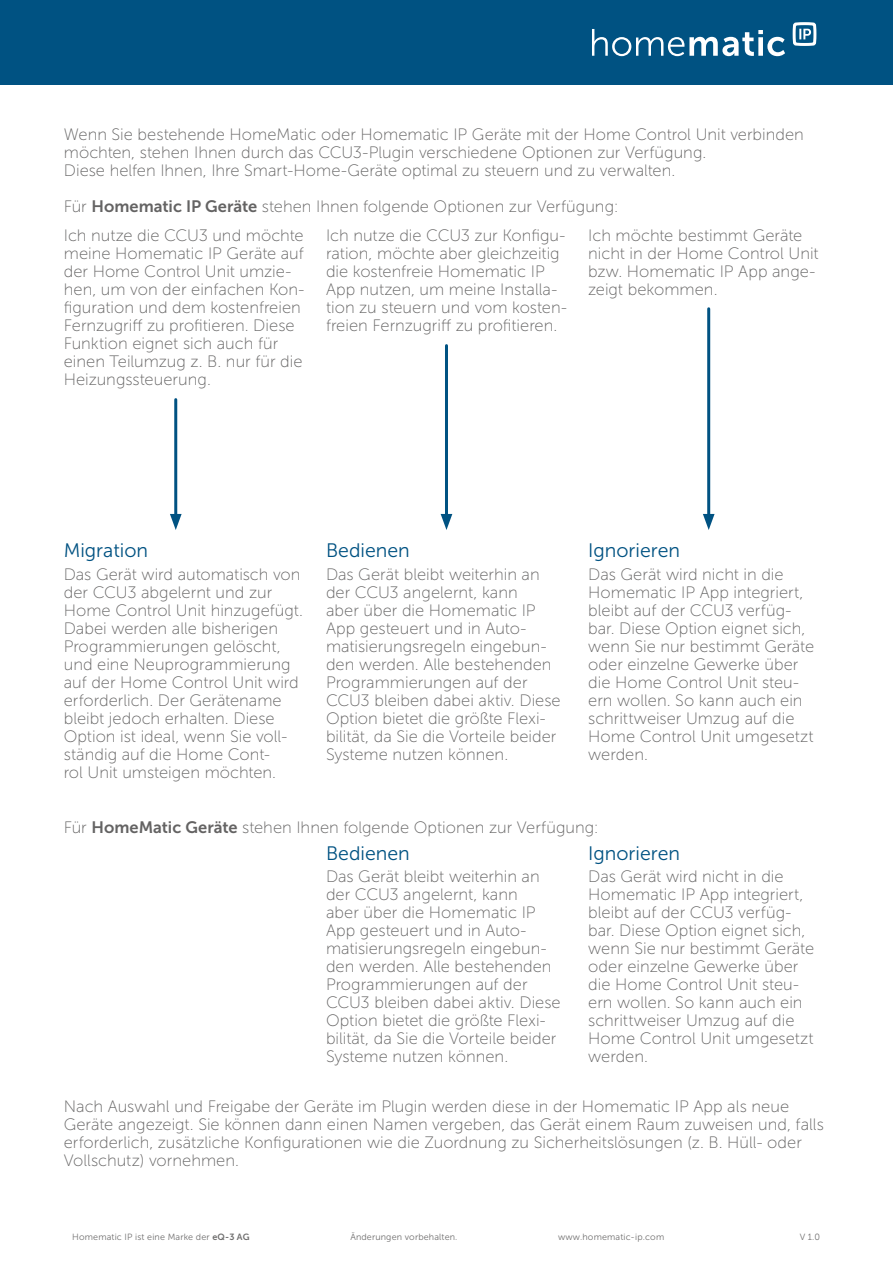
<style>
.page{position:relative;width:893px;height:1263px;background:#fff}
.page>*{position:absolute;margin:0;border:0;box-sizing:border-box;transform-origin:0 0}
.t1{font:19.5px "Museo Sans 300";color:#005282}
.t2{font:16.5px/18px "Museo Sans 100";color:#646363}
.t3{font:9px "Museo Sans 300";letter-spacing:.015em;color:#706f6f}
.s1{font-family:"Museo Sans 700"}
</style>
<div class="page">
<div style="left:0;top:0;width:893px;height:85px;background:#005282"></div>
<svg style="left:592px;top:29px;width:193px;height:27px"></svg>
<svg style="left:793px;top:22px;width:23px;height:24px"></svg>
<hr style="left:174px;top:400px;width:3px;height:120px;background:#005282">
<svg style="left:170px;top:514px;width:12px;height:16px"></svg>
<hr style="left:445px;top:346px;width:3px;height:174px;background:#005282">
<svg style="left:441px;top:514px;width:11px;height:16px"></svg>
<hr style="left:707px;top:309px;width:3px;height:211px;background:#005282">
<svg style="left:703px;top:514px;width:12px;height:16px"></svg>
<p class="t2" style="left:64px;top:125px;width:742px">Wenn Sie bestehende HomeMatic oder Homematic IP Geräte mit der Home Control Unit verbinden möchten, stehen Ihnen durch das CCU3-Plugin verschiedene Optionen zur Verfügung.<br>Diese helfen Ihnen, Ihre Smart-Home-Geräte optimal zu steuern und zu verwalten.</p>
<p class="t2" style="left:326px;top:192px;width:294px;line-height:29.4px;text-indent:-262px">Für <span class="s1">Homematic IP Geräte</span> stehen Ihnen folgende Optionen zur Verfügung:<br>Ich nutze die CCU3 zur Konfigu-</p>
<p class="t2" style="left:326px;top:245px;width:242px">ration, möchte aber gleichzeitig die kostenfreie Homematic IP<br>App nutzen, um meine Installa&shy;tion zu steuern und vom kosten&shy;freien Fernzugriff zu profitieren.</p>
<p class="t2" style="left:64px;top:227px;width:242px">Ich nutze die CCU3 und möchte meine Homematic IP Geräte auf der Home Control Unit umzie&shy;hen, um von der einfachen Kon&shy;figuration und dem kostenfreien<br>Fernzugriff zu profitieren. Diese<br>Funktion eignet sich auch für einen Teilumzug z. B. nur für die<br>Heizungssteuerung.</p>
<p class="t2" style="left:588px;top:226px;width:232px">Ich möchte bestimmt Geräte nicht in der Home Control Unit bzw. Homematic IP App ange&shy;zeigt bekommen.</p>
<p class="t1" style="left:64px;top:540px;width:86px">Migration</p>
<p class="t2" style="left:64px;top:565px;width:241px">Das Gerät wird automatisch von der CCU3 abgelernt und zur<br>Home Control Unit hinzugefügt.<br>Dabei werden alle bisherigen<br>Programmierungen gelöscht, und eine Neuprogrammierung auf der Home Control Unit wird erforderlich. Der Gerätename bleibt jedoch erhalten. Diese<br>Option ist ideal, wenn Sie voll&shy;ständig auf die Home Cont-<br>rol Unit umsteigen möchten.</p>
<p class="t1" style="left:326px;top:540px;width:85px">Bedienen</p>
<p class="t2" style="left:326px;top:565px;width:236px">Das Gerät bleibt weiterhin an der CCU3 angelernt, kann<br>aber über die Homematic IP<br>App gesteuert und in Auto&shy;matisierungsregeln eingebun&shy;den werden. Alle bestehenden<br>Programmierungen auf der<br>CCU3 bleiben dabei aktiv. Diese<br>Option bietet die größte Flexi&shy;bilität, da Sie die Vorteile beider<br>Systeme nutzen können.</p>
<p class="t1" style="left:588px;top:540px;width:93px">Ignorieren</p>
<p class="t2" style="left:588px;top:565px;width:227px">Das Gerät wird nicht in die<br>Homematic IP App integriert, bleibt auf der CCU3 verfüg&shy;bar. Diese Option eignet sich, wenn Sie nur bestimmt Geräte oder einzelne Gewerke über die Home Control Unit steu&shy;ern wollen. So kann auch ein schrittweiser Umzug auf die<br>Home Control Unit umgesetzt werden.</p>
<p class="t2" style="left:64px;top:818px;width:536px">Für <span class="s1">HomeMatic Geräte</span> stehen Ihnen folgende Optionen zur Verfügung:</p>
<p class="t1" style="left:326px;top:843px;width:85px">Bedienen</p>
<p class="t2" style="left:326px;top:868px;width:236px">Das Gerät bleibt weiterhin an der CCU3 angelernt, kann<br>aber über die Homematic IP<br>App gesteuert und in Auto&shy;matisierungsregeln eingebun&shy;den werden. Alle bestehenden<br>Programmierungen auf der<br>CCU3 bleiben dabei aktiv. Diese<br>Option bietet die größte Flexi&shy;bilität, da Sie die Vorteile beider<br>Systeme nutzen können.</p>
<p class="t1" style="left:588px;top:843px;width:93px">Ignorieren</p>
<p class="t2" style="left:588px;top:868px;width:227px">Das Gerät wird nicht in die<br>Homematic IP App integriert, bleibt auf der CCU3 verfüg&shy;bar. Diese Option eignet sich, wenn Sie nur bestimmt Geräte oder einzelne Gewerke über die Home Control Unit steu&shy;ern wollen. So kann auch ein schrittweiser Umzug auf die<br>Home Control Unit umgesetzt werden.</p>
<p class="t2" style="left:64px;top:1098px;width:762px">Nach Auswahl und Freigabe der Geräte im Plugin werden diese in der Homematic IP App als neue Geräte angezeigt. Sie können dann einen Namen vergeben, das Gerät einem Raum zuweisen und, falls erforderlich, zusätzliche Konfigurationen wie die Zuordnung zu Sicherheitslösungen (z. B. Hüll- oder Vollschutz) vornehmen.</p>
<p class="t3" style="left:72px;top:1231px;width:179px">Homematic IP ist eine Marke der <span class="s1">eQ-3 AG</span></p>
<p class="t3" style="left:350px;top:1231px;width:109px">Änderungen vorbehalten.</p>
<p class="t3" style="left:558px;top:1231px;width:107px">www.homematic-ip.com</p>
<p class="t3" style="left:800px;top:1231px;width:22px">V 1.0</p>
</div>
